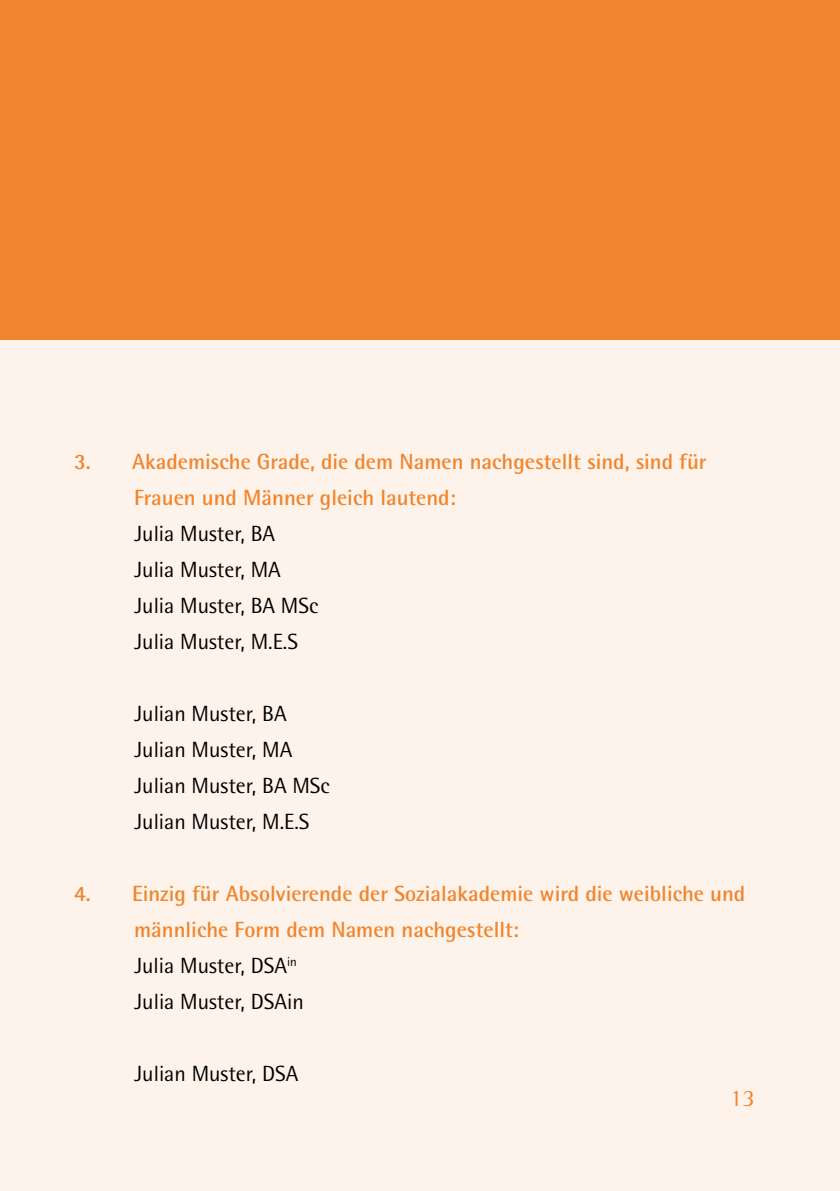
<style>
.page{position:relative;width:840px;height:1191px;background:#fff}
.page>*{position:absolute;margin:0;border:0;box-sizing:border-box;transform-origin:0 0}
.t1{font:24px "Rotis Semi Serif Pro";color:#f1852d}
.t2{font:700 22px/36px "Rotis Semi Sans Pro";color:#f1852d}
.t3{font:22px/36px "Rotis Semi Sans Pro";color:#000}
.s1{font-weight:400;color:#000}
</style>
<div class="page">
<div style="left:0;top:161px;width:839px;height:1030px;background:#fef3ea"></div>
<div style="left:0;top:0;width:839px;height:339px;background:#f1852d"></div>
<p class="t2" style="left:134px;top:443px;width:573px;text-indent:-60px">3. Akademische Grade, die dem Namen nachgestellt sind, sind für<br>Frauen und Männer gleich lautend:</p>
<p class="t3" style="left:134px;top:516px;width:185px">Julia Muster, BA<br>Julia Muster, MA<br>Julia Muster, BA MSc<br>Julia Muster, M.E.S</p>
<p class="t3" style="left:134px;top:696px;width:197px">Julian Muster, BA<br>Julian Muster, MA<br>Julian Muster, BA MSc<br>Julian Muster, M.E.S</p>
<p class="t2" style="left:134px;top:875px;width:612px;text-indent:-60px">4. Einzig für Absolvierende der Sozialakademie wird die weibliche und männliche Form dem Namen nachgestellt:<br><span class="s1">Julia Muster, DSA</span><sup>in<br></sup><span class="s1">Julia Muster, DSAin</span></p>
<p class="t3" style="left:134px;top:1056px;width:165px">Julian Muster, DSA</p>
<p class="t1" style="left:729px;top:1083px;width:26px">13</p>
</div>
